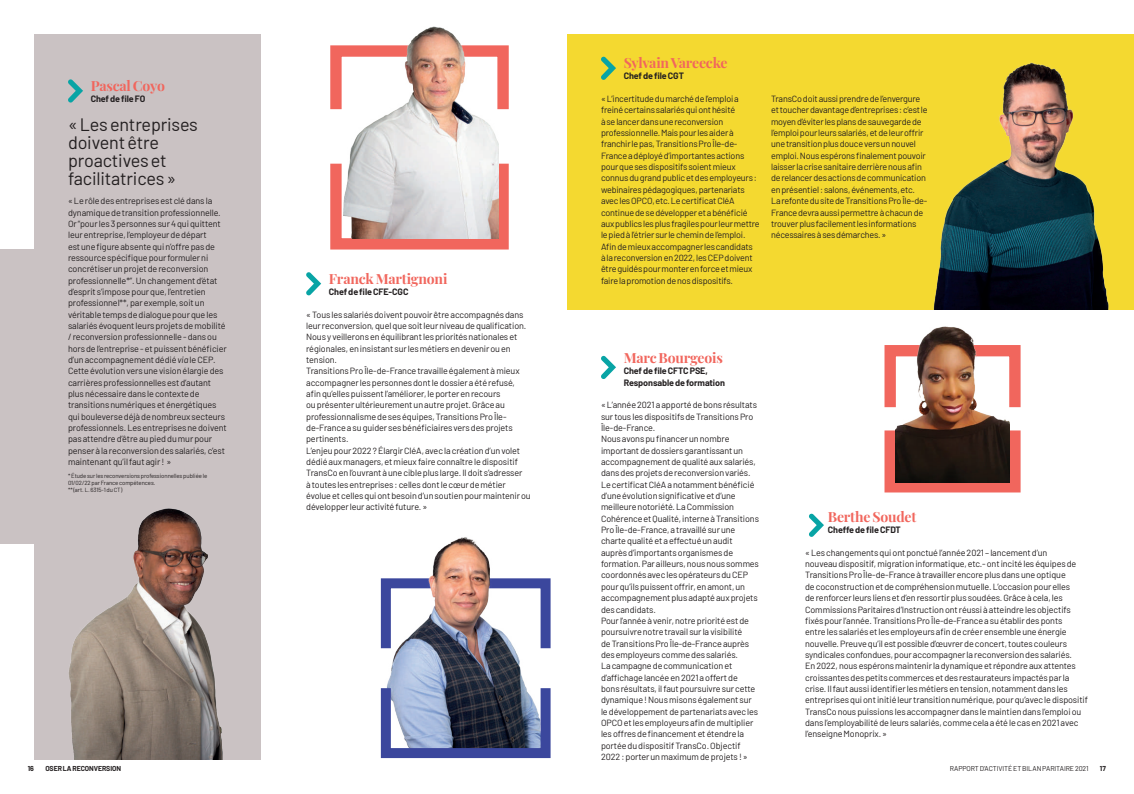
<style>
.page{position:relative;width:1134px;height:794px;background:#fff}
.page>*{position:absolute;margin:0;border:0;box-sizing:border-box;transform-origin:0 0}
.t1{font:18px/18px "Barlow";letter-spacing:-.01em;color:#231f20}
.t2{font:700 14px "Playfair Display";letter-spacing:-.01em;color:#f1665d}
.t3{font:9px/11.3px "Barlow";letter-spacing:-.01em;color:#231f20}
.t4{font:700 9px/11.3px "Barlow";letter-spacing:-.01em;color:#231f20}
.t5{font:7px "Barlow";letter-spacing:-.01em;color:#231f20}
.t6{font:700 7px "Barlow";letter-spacing:-.01em;color:#231f20}
.t7{font:6px/7.2px "Barlow";letter-spacing:-.01em;color:#231f20}
.s1{font-style:italic}
</style>
<div class="page">
<div style="left:0;top:249px;width:261px;height:295px;background:#cac2c3"></div>
<div style="left:567px;top:34px;width:567px;height:275px;background:#f4d930"></div>
<img style="left:933px;top:62px;width:176px;height:247px">
<div style="left:34px;top:34px;width:227px;height:726px;background:#cac2c3"></div>
<img style="left:69px;top:508px;width:154px;height:252px">
<svg style="left:601px;top:56px;width:15px;height:24px"></svg>
<svg style="left:809px;top:513px;width:15px;height:24px"></svg>
<svg style="left:601px;top:355px;width:15px;height:24px"></svg>
<svg style="left:68px;top:79px;width:15px;height:24px"></svg>
<div style="left:884px;top:345px;width:136px;height:68px;border:11px solid #f1665d"></div>
<div style="left:884px;top:425px;width:136px;height:67px;border:11px solid #f1665d"></div>
<svg style="left:306px;top:272px;width:15px;height:24px"></svg>
<div style="left:381px;top:578px;width:170px;height:75px;border:10px solid #3b479d"></div>
<img style="left:380px;top:537px;width:161px;height:211px">
<div style="left:381px;top:683px;width:170px;height:75px;border:10px solid #3b479d"></div>
<div style="left:330px;top:45px;width:179px;height:70px;border:11px solid #f1665d"></div>
<div style="left:330px;top:158px;width:179px;height:91px;border:11px solid #f1665d"></div>
<img style="left:344px;top:26px;width:155px;height:212px">
<img style="left:896px;top:326px;width:113px;height:156px">
<h2 class="t2" style="left:91px;top:78px;width:76px">Pascal Coyo</h2>
<p class="t4" style="left:91px;top:92px;width:56px">Chef de file FO</p>
<h1 class="t1" style="left:68px;top:117px;width:131px">« Les entreprises doivent être proactives et facilitatrices »</h1>
<p class="t3" style="left:68px;top:196px;width:160px">« Le rôle des entreprises est clé dans la dynamique de transition professionnelle.<br>Or “pour les 3 personnes sur 4 qui quittent leur entreprise, l’employeur de départ<br>est une figure absente qui n’offre pas de ressource spécifique pour formuler ni concrétiser un projet de reconversion professionnelle*”. Un changement d’état d’esprit s’impose pour que, l’entretien professionnel**, par exemple, soit un véritable temps de dialogue pour que les salariés évoquent leurs projets de mobilité / reconversion professionnelle - dans ou hors de l’entreprise - et puissent bénéficier d’un accompagnement dédié <span class="s1">via</span> le CEP.<br>Cette évolution vers une vision élargie des carrières professionnelles est d’autant plus nécessaire dans le contexte de transitions numériques et énergétiques qui bouleverse déjà de nombreux secteurs professionnels. Les entreprises ne doivent pas attendre d’être au pied du mur pour penser à la reconversion des salariés, c’est maintenant qu’il faut agir ! »</p>
<p class="t7" style="left:68px;top:472px;width:141px">* Étude sur les reconversions professionnelles publiée le<br>01/02/22 par France compétences.<br>** (art. L. 6315-1 du CT)</p>
<h2 class="t2" style="left:329px;top:270px;width:120px">Franck Martignoni</h2>
<p class="t4" style="left:329px;top:285px;width:81px">Chef de file CFE-CGC</p>
<p class="t3" style="left:306px;top:309px;width:226px">« Tous les salariés doivent pouvoir être accompagnés dans leur reconversion, quel que soit leur niveau de qualification.<br>Nous y veillerons en équilibrant les priorités nationales et régionales, en insistant sur les métiers en devenir ou en tension.<br>Transitions Pro Île-de-France travaille également à mieux accompagner les personnes dont le dossier a été refusé, afin qu’elles puissent l’améliorer, le porter en recours<br>ou présenter ultérieurement un autre projet. Grâce au professionnalisme de ses équipes, Transitions Pro Île&shy;de-France a su guider ses bénéficiaires vers des projets pertinents.<br>L’enjeu pour 2022 ? Élargir CléA, avec la création d’un volet dédié aux managers, et mieux faire connaître le dispositif TransCo en l’ouvrant à une cible plus large. Il doit s’adresser<br>à toutes les entreprises : celles dont le cœur de métier évolue et celles qui ont besoin d’un soutien pour maintenir ou développer leur activité future. »</p>
<h2 class="t2" style="left:624px;top:55px;width:105px">Sylvain Vareecke</h2>
<p class="t4" style="left:624px;top:70px;width:62px">Chef de file CGT</p>
<p class="t3" style="left:601px;top:94px;width:160px">« L’incertitude du marché de l’emploi a freiné certains salariés qui ont hésité<br>à se lancer dans une reconversion professionnelle. Mais pour les aider à franchir le pas, Transitions Pro Île-de-France a déployé d’importantes actions pour que ses dispositifs soient mieux connus du grand public et des employeurs : webinaires pédagogiques, partenariats avec les OPCO, etc. Le certificat CléA continue de se développer et a bénéficié aux publics les plus fragiles pour leur mettre le pied à l’étrier sur le chemin de l’emploi.<br>Afin de mieux accompagner les candidats<br>à la reconversion en 2022, les CEP doivent être guidés pour monter en force et mieux faire la promotion de nos dispositifs.</p>
<p class="t3" style="left:771px;top:94px;width:158px">TransCo doit aussi prendre de l’envergure et toucher davantage d’entreprises : c’est le moyen d’éviter les plans de sauvegarde de l’emploi pour leurs salariés, et de leur offrir une transition plus douce vers un nouvel emploi. Nous espérons finalement pouvoir laisser la crise sanitaire derrière nous afin de relancer des actions de communication en présentiel : salons, événements, etc.<br>La refonte du site de Transitions Pro Île-de-France devra aussi permettre à chacun de trouver plus facilement les informations nécessaires à ses démarches. »</p>
<h2 class="t2" style="left:624px;top:350px;width:101px">Marc Bourgeois</h2>
<p class="t4" style="left:624px;top:365px;width:103px">Chef de file CFTC PSE,<br>Responsable de formation</p>
<p class="t3" style="left:601px;top:400px;width:160px">« L’année 2021 a apporté de bons résultats sur tous les dispositifs de Transitions Pro Île-de-France.<br>Nous avons pu financer un nombre important de dossiers garantissant un accompagnement de qualité aux salariés, dans des projets de reconversion variés.<br>Le certificat CléA a notamment bénéficié d’une évolution significative et d’une meilleure notoriété. La Commission Cohérence et Qualité, interne à Transitions Pro Île-de-France, a travaillé sur une charte qualité et a effectué un audit auprès d’importants organismes de formation. Par ailleurs, nous nous sommes coordonnés avec les opérateurs du CEP pour qu’ils puissent offrir, en amont, un accompagnement plus adapté aux projets des candidats.<br>Pour l’année à venir, notre priorité est de poursuivre notre travail sur la visibilité<br>de Transitions Pro Île-de-France auprès des employeurs comme des salariés.<br>La campagne de communication et d’affichage lancée en 2021 a offert de<br>bons résultats, il faut poursuivre sur cette dynamique ! Nous misons également sur le développement de partenariats avec les OPCO et les employeurs afin de multiplier les offres de financement et étendre la portée du dispositif TransCo. Objectif 2022 : porter un maximum de projets ! »</p>
<h2 class="t2" style="left:828px;top:508px;width:90px">Berthe Soudet</h2>
<p class="t4" style="left:828px;top:523px;width:75px">Cheffe de file CFDT</p>
<p class="t3" style="left:805px;top:547px;width:284px">« Les changements qui ont ponctué l’année 2021 – lancement d’un<br>nouveau dispositif, migration informatique, etc.- ont incité les équipes de Transitions Pro Île-de-France à travailler encore plus dans une optique<br>de coconstruction et de compréhension mutuelle. L’occasion pour elles<br>de renforcer leurs liens et d’en ressortir plus soudées. Grâce à cela, les Commissions Paritaires d’Instruction ont réussi à atteindre les objectifs fixés pour l’année. Transitions Pro Île-de-France a su établir des ponts<br>entre les salariés et les employeurs afin de créer ensemble une énergie nouvelle. Preuve qu’il est possible d’œuvrer de concert, toutes couleurs syndicales confondues, pour accompagner la reconversion des salariés.<br>En 2022, nous espérons maintenir la dynamique et répondre aux attentes croissantes des petits commerces et des restaurateurs impactés par la crise. Il faut aussi identifier les métiers en tension, notamment dans les entreprises qui ont initié leur transition numérique, pour qu’avec le dispositif TransCo nous puissions les accompagner dans le maintien dans l’emploi ou dans l’employabilité de leurs salariés, comme cela a été le cas en 2021 avec l’enseigne Monoprix. »</p>
<p class="t6" style="left:45px;top:765px;width:77px">OSER LA RECONVERSION</p>
<p class="t5" style="left:950px;top:765px;width:140px">RAPPORT D’ACTIVITÉ ET BILAN PARITAIRE 2021</p>
<p class="t6" style="left:28px;top:765px;width:8px">16</p>
<p class="t6" style="left:1100px;top:765px;width:7px">17</p>
</div>
